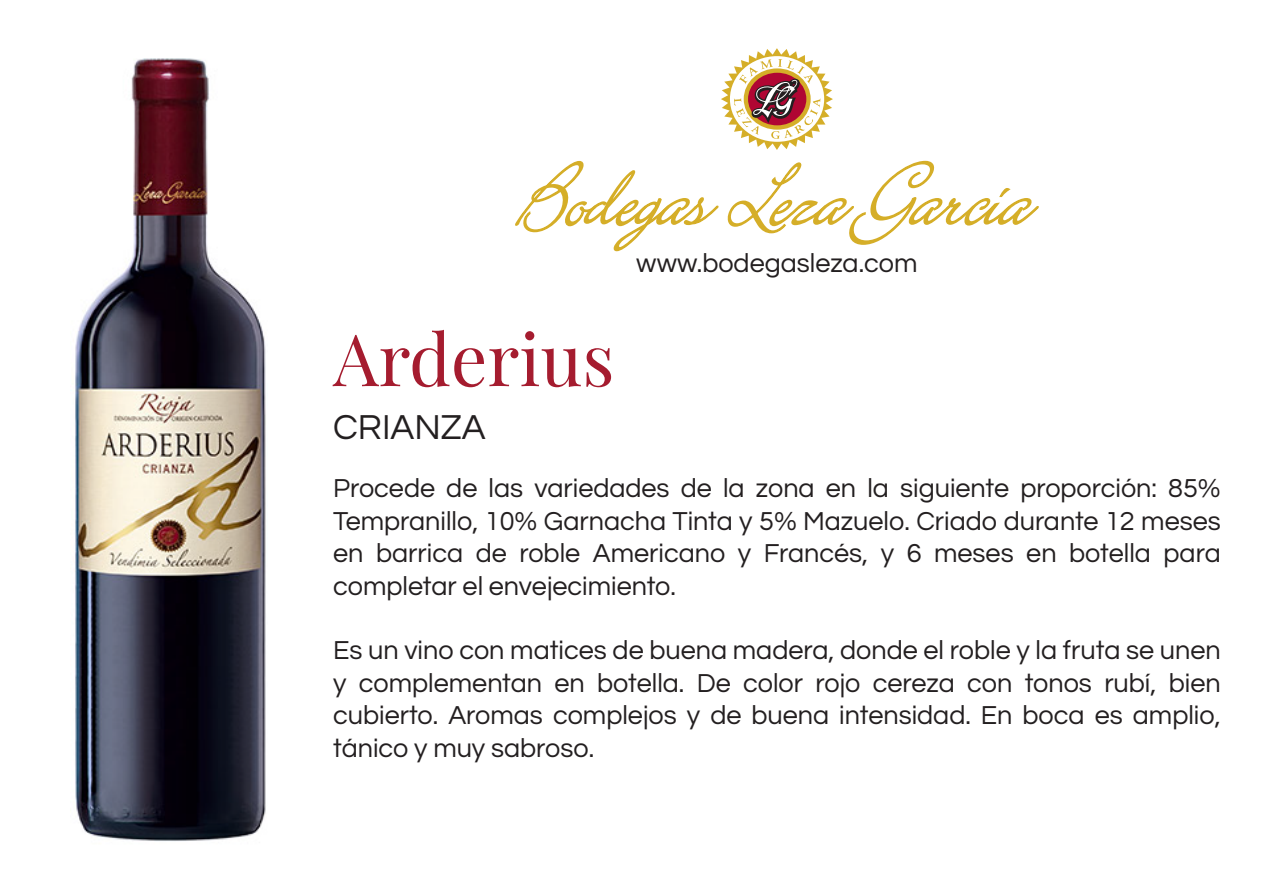
<style>
.page{position:relative;width:1263px;height:893px;background:#fff}
.page>*{position:absolute;margin:0;border:0;box-sizing:border-box;transform-origin:0 0}
.t1{font:72px "Playfair Display";color:#a51c2f}
.t2{font:36px "Questrial";color:#231f20}
.t3{font:27px/32.4px "Questrial";color:#231f20;text-align:justify}
</style>
<div class="page">
<img style="left:75px;top:58px;width:191px;height:783px">
<svg style="left:515px;top:48px;width:524px;height:204px"></svg>
<p class="t3" style="left:636px;top:248px;width:283px">www.bodegasleza.com</p>
<h1 class="t1" style="left:333px;top:314px;width:283px">Arderius</h1>
<h2 class="t2" style="left:333px;top:410px;width:154px">CRIANZA</h2>
<p class="t3" style="left:333px;top:473px;width:889px">Procede de las variedades de la zona en la siguiente proporción: 85% Tempranillo, 10% Garnacha Tinta y 5% Mazuelo. Criado durante 12 meses en barrica de roble Americano y Francés, y 6 meses en botella para completar el envejecimiento.</p>
<p class="t3" style="left:333px;top:635px;width:889px">Es un vino con matices de buena madera, donde el roble y la fruta se unen y complementan en botella. De color rojo cereza con tonos rubí, bien cubierto. Aromas complejos y de buena intensidad. En boca es amplio, tánico y muy sabroso.</p>
</div>
